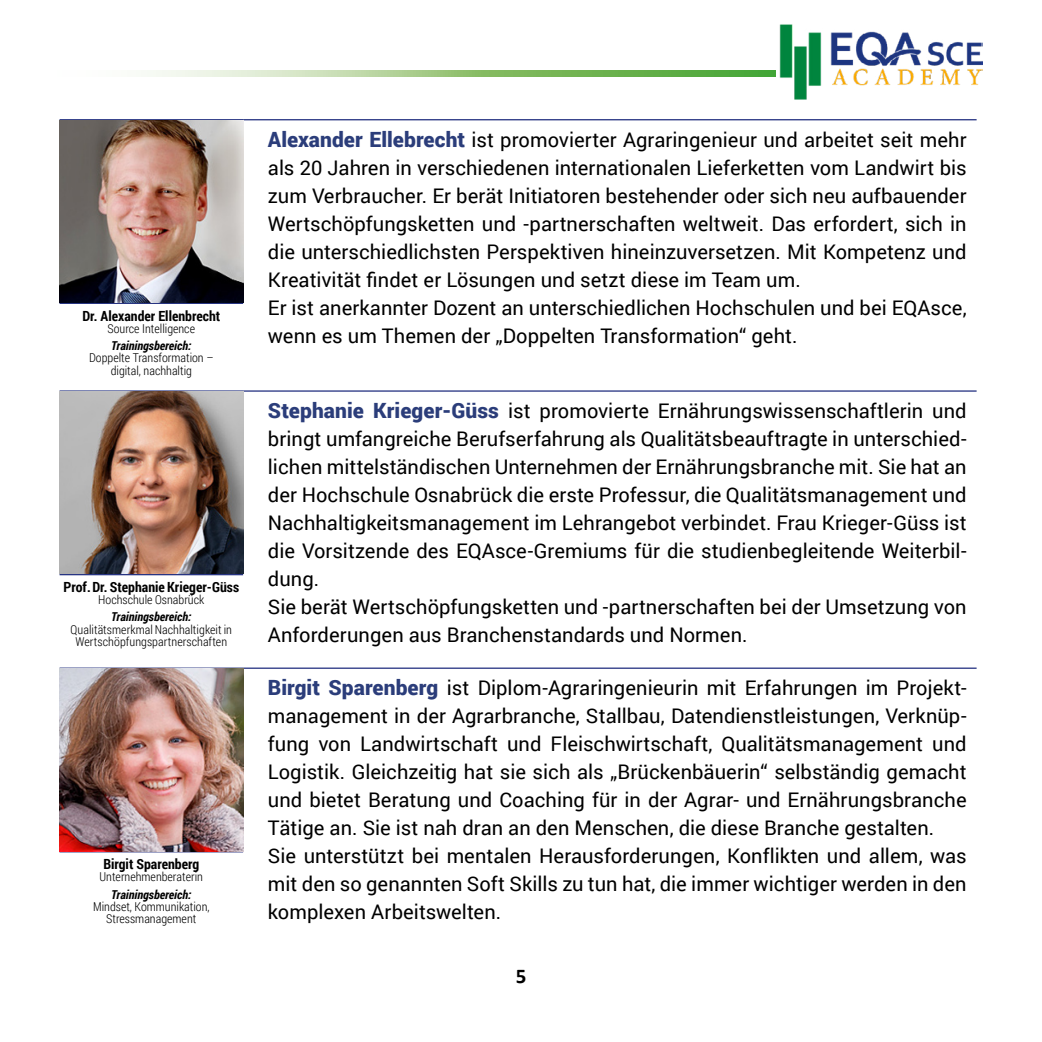
<style>
.page{position:relative;width:1042px;height:1042px;background:#fff}
.page>*{position:absolute;margin:0;border:0;box-sizing:border-box;transform-origin:0 0}
.t1{font:700 21px "Calibri";color:#000}
.t2{font:20.12px/28px "Roboto";color:#000}
.t3{font:700 14px "Roboto Condensed";color:#000}
.t4{font:300 12.25px/12.2px "Roboto Condensed";color:#000;text-align:center}
.t5{font:italic 700 12.25px "Roboto Condensed";color:#000}
.s1{font-weight:900;font-size:21px;color:#2b3d7a}
</style>
<div class="page">
<img style="left:779px;top:24px;width:203px;height:75px">
<svg style="left:147px;top:70px;width:628px;height:7px;background:#9bc985"></svg>
<hr style="left:60px;top:119px;width:183px;height:1px;background:#283583">
<hr style="left:243px;top:119px;width:733px;height:1px;background:#283583">
<hr style="left:60px;top:303px;width:183px;height:1px;background:#283583">
<hr style="left:60px;top:390px;width:183px;height:2px;background:#283583">
<hr style="left:243px;top:390px;width:733px;height:2px;background:#283583">
<hr style="left:60px;top:574px;width:183px;height:1px;background:#283583">
<hr style="left:60px;top:667px;width:183px;height:2px;background:#283583">
<hr style="left:243px;top:667px;width:733px;height:2px;background:#283583">
<hr style="left:60px;top:851px;width:183px;height:1px;background:#283583">
<img style="left:60px;top:120px;width:183px;height:183px">
<img style="left:60px;top:392px;width:183px;height:182px">
<img style="left:60px;top:669px;width:183px;height:182px">
<p class="t3" style="left:82px;top:306px;width:139px">Dr. Alexander Ellenbrecht</p>
<p class="t4" style="left:108px;top:322px;width:89px">Source Intelligence</p>
<p class="t5" style="left:111px;top:337px;width:82px">Trainingsbereich:</p>
<p class="t4" style="left:89px;top:351px;width:126px">Doppelte Transformation – digital, nachhaltig</p>
<p class="t3" style="left:64px;top:577px;width:177px">Prof. Dr. Stephanie Krieger-Güss</p>
<p class="t4" style="left:98px;top:593px;width:107px">Hochschule Osnabrück</p>
<p class="t5" style="left:111px;top:608px;width:82px">Trainingsbereich:</p>
<p class="t4" style="left:71px;top:623px;width:163px">Qualitätsmerkmal Nachhaltigkeit in<br>Wertschöpfungspartnerschaften</p>
<p class="t3" style="left:103px;top:854px;width:97px">Birgit Sparenberg</p>
<p class="t4" style="left:100px;top:870px;width:105px">Unternehmenberaterin</p>
<p class="t5" style="left:111px;top:886px;width:82px">Trainingsbereich:</p>
<p class="t4" style="left:93px;top:900px;width:118px">Mindset, Kommunikation,<br>Stressmanagement</p>
<p class="t2" style="left:268px;top:125px;width:700px"><span class="s1">Alexander Ellebrecht</span> ist promovierter Agraringenieur und arbeitet seit mehr als 20 Jahren in verschiedenen internationalen Lieferketten vom Landwirt bis zum Verbraucher. Er berät Initiatoren bestehender oder sich neu aufbauender Wertschöpfungsketten und -partnerschaften weltweit. Das erfordert, sich in die unterschiedlichsten Perspektiven hineinzuversetzen. Mit Kompetenz und Kreativität findet er Lösungen und setzt diese im Team um.<br>Er ist anerkannter Dozent an unterschiedlichen Hochschulen und bei EQAsce, wenn es um Themen der „Doppelten Transformation“ geht.</p>
<p class="t2" style="left:268px;top:396px;width:700px"><span class="s1">Stephanie Krieger-Güss</span> ist promovierte Ernährungswissenschaftlerin und bringt umfangreiche Berufserfahrung als Qualitätsbeauftragte in unterschied&shy;lichen mittelständischen Unternehmen der Ernährungsbranche mit. Sie hat an der Hochschule Osnabrück die erste Professur, die Qualitätsmanagement und Nachhaltigkeitsmanagement im Lehrangebot verbindet. Frau Krieger-Güss ist die Vorsitzende des EQAsce-Gremiums für die studienbegleitende Weiterbil&shy;dung.<br>Sie berät Wertschöpfungsketten und -partnerschaften bei der Umsetzung von Anforderungen aus Branchenstandards und Normen.</p>
<p class="t2" style="left:268px;top:673px;width:700px"><span class="s1">Birgit Sparenberg</span> ist Diplom-Agraringenieurin mit Erfahrungen im Projekt&shy;management in der Agrarbranche, Stallbau, Datendienstleistungen, Verknüp&shy;fung von Landwirtschaft und Fleischwirtschaft, Qualitätsmanagement und Logistik. Gleichzeitig hat sie sich als „Brückenbäuerin“ selbständig gemacht und bietet Beratung und Coaching für in der Agrar- und Ernährungsbranche Tätige an. Sie ist nah dran an den Menschen, die diese Branche gestalten.<br>Sie unterstützt bei mentalen Herausforderungen, Konflikten und allem, was mit den so genannten Soft Skills zu tun hat, die immer wichtiger werden in den komplexen Arbeitswelten.</p>
<p class="t1" style="left:516px;top:961px;width:12px">5</p>
</div>
